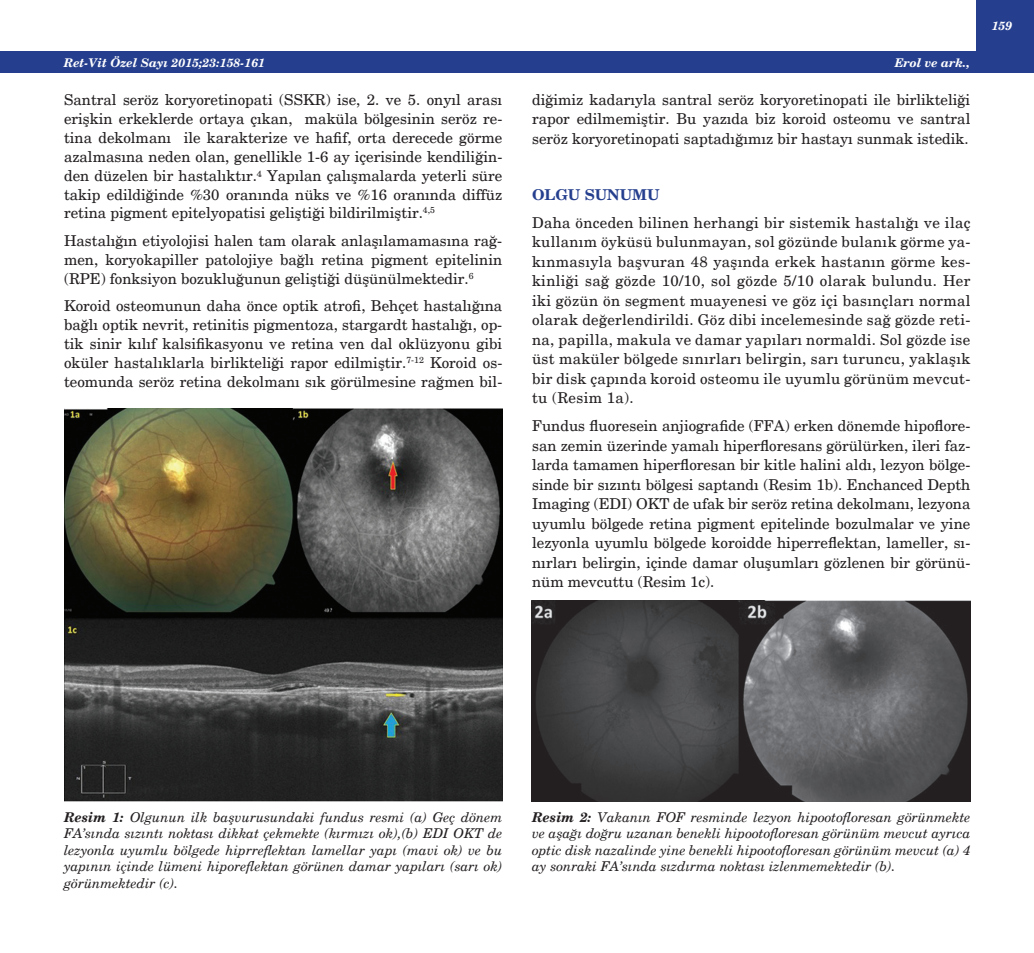
<style>
.page{position:relative;width:1034px;height:953px;background:#fff}
.page>*{position:absolute;margin:0;border:0;box-sizing:border-box;transform-origin:0 0}
.t1{font:15px/19.5px "New Century Schlbk";color:#231f20;text-align:justify}
.t2{font:700 15px "New Century Schlbk";color:#253f8e}
.t3{font:italic 13.5px/16.5px "New Century Schlbk";color:#231f20;text-align:justify}
.t4{font:italic 700 12px "New Century Schlbk";color:#fff}
.s1{font-weight:700}
</style>
<div class="page">
<div style="left:0;top:51px;width:1033px;height:22px;background:#253f8e"></div>
<div style="left:976px;top:0;width:57px;height:55px;background:#253f8e"></div>
<img style="left:64px;top:408px;width:438px;height:393px">
<img style="left:532px;top:601px;width:438px;height:200px">
<p class="t4" style="left:64px;top:55px;width:203px">Ret-Vit Özel Sayı 2015;23:158-161</p>
<p class="t4" style="left:894px;top:55px;width:77px">Erol ve ark.,</p>
<p class="t1" style="left:532px;top:90px;width:439px">diğimiz kadarıyla santral seröz koryoretinopati ile birlikteliği rapor edilmemiştir. Bu yazıda biz koroid osteomu ve santral seröz koryoretinopati saptadığımız bir hastayı sunmak istedik.</p>
<p class="t1" style="left:64px;top:90px;width:439px;line-height:18.9px">Santral seröz koryoretinopati (SSKR) ise, 2. ve 5. onyıl arası erişkin erkeklerde ortaya çıkan, maküla bölgesinin seröz re&shy;tina dekolmanı ile karakterize ve hafif, orta derecede görme azalmasına neden olan, genellikle 1-6 ay içerisinde kendiliğin&shy;den düzelen bir hastalıktır.⁴ Yapılan çalışmalarda yeterli süre takip edildiğinde %30 oranında nüks ve %16 oranında diffüz retina pigment epitelyopatisi geliştiği bildirilmiştir.<sup>4,5</sup></p>
<p class="t1" style="left:64px;top:231px;width:439px;line-height:18.9px">Hastalığın etiyolojisi halen tam olarak anlaşılamamasına rağ&shy;men, koryokapiller patolojiye bağlı retina pigment epitelinin (RPE) fonksiyon bozukluğunun geliştiği düşünülmektedir.<sup>6</sup></p>
<p class="t1" style="left:64px;top:297px;width:439px;line-height:18.9px">Koroid osteomunun daha önce optik atrofi, Behçet hastalığına bağlı optik nevrit, retinitis pigmentoza, stargardt hastalığı, op&shy;tik sinir kılıf kalsifikasyonu ve retina ven dal oklüzyonu gibi oküler hastalıklarla birlikteliği rapor edilmiştir.<sup>7-12</sup> Koroid os&shy;teomunda seröz retina dekolmanı sık görülmesine rağmen bil-</p>
<p class="t2" style="left:532px;top:185px;width:129px">OLGU SUNUMU</p>
<p class="t1" style="left:532px;top:213px;width:440px">Daha önceden bilinen herhangi bir sistemik hastalığı ve ilaç kullanım öyküsü bulunmayan, sol gözünde bulanık görme ya&shy;kınmasıyla başvuran 48 yaşında erkek hastanın görme kes&shy;kinliği sağ gözde 10/10, sol gözde 5/10 olarak bulundu. Her iki gözün ön segment muayenesi ve göz içi basınçları normal olarak değerlendirildi. Göz dibi incelemesinde sağ gözde reti&shy;na, papilla, makula ve damar yapıları normaldi. Sol gözde ise üst maküler bölgede sınırları belirgin, sarı turuncu, yaklaşık bir disk çapında koroid osteomu ile uyumlu görünüm mevcut&shy;tu (Resim 1a).</p>
<p class="t1" style="left:532px;top:416px;width:439px">Fundus fluoresein anjiografide (FFA) erken dönemde hipoflore&shy;san zemin üzerinde yamalı hiperfloresans görülürken, ileri faz&shy;larda tamamen hiperfloresan bir kitle halini aldı, lezyon bölge&shy;sinde bir sızıntı bölgesi saptandı (Resim 1b). Enchanced Depth Imaging (EDI) OKT de ufak bir seröz retina dekolmanı, lezyona uyumlu bölgede retina pigment epitelinde bozulmalar ve yine lezyonla uyumlu bölgede koroidde hiperreflektan, lameller, sı&shy;nırları belirgin, içinde damar oluşumları gözlenen bir görünü&shy;nüm mevcuttu (Resim 1c).</p>
<p class="t4" style="left:991px;top:18px;width:22px">159</p>
<p class="t3" style="left:64px;top:808px;width:440px"><span class="s1">Resim 1:</span> Olgunun ilk başvurusundaki fundus resmi (a) Geç dönem FA’sında sızıntı noktası dikkat çekmekte (kırmızı ok),(b) EDI OKT de lezyonla uyumlu bölgede hiprreflektan lamellar yapı (mavi ok) ve bu yapının içinde lümeni hiporeflektan görünen damar yapıları (sarı ok) görünmektedir (c).</p>
<p class="t3" style="left:532px;top:808px;width:440px"><span class="s1">Resim 2:</span> Vakanın FOF resminde lezyon hipootofloresan görünmekte ve aşağı doğru uzanan benekli hipootofloresan görünüm mevcut ayrıca optic disk nazalinde yine benekli hipootofloresan görünüm mevcut (a) 4 ay sonraki FA’sında sızdırma noktası izlenmemektedir (b).</p>
</div>
